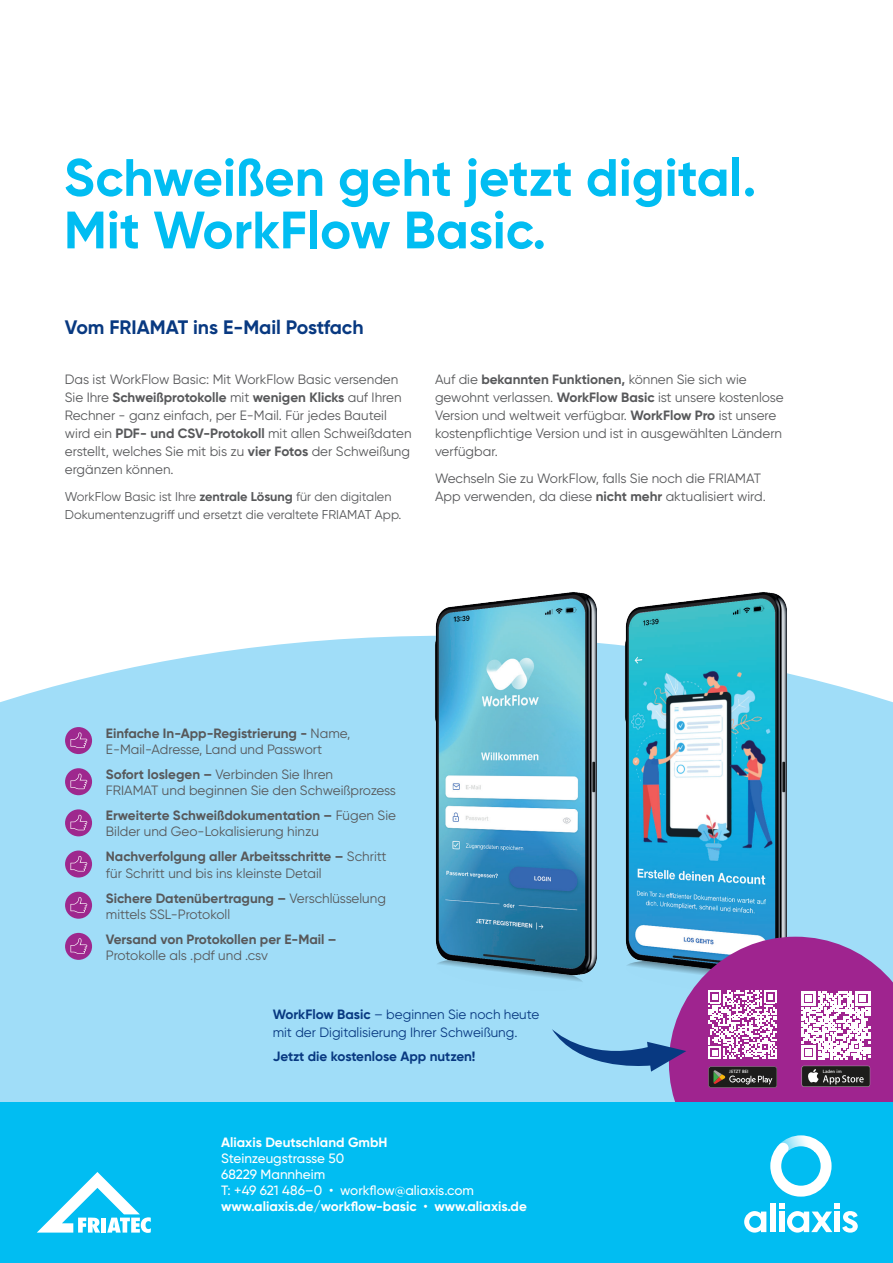
<style>
.page{position:relative;width:893px;height:1263px;background:#fff}
.page>*{position:absolute;margin:0;border:0;box-sizing:border-box;transform-origin:0 0}
.t1{font:700 52.5px "Gilroy";color:#01bdf2}
.Fließetxt_Blocksatz{font:700 19.5px "Gilroy";color:#083981}
.Fließetxt_Blocksatz-2{font:13.5px/18px "Gilroy";color:#57585a}
.Site_address_white{font:700 13.5px/16.2px "Gilroy";color:#fff}
._14pt_subheading{font:13.5px/18px "Gilroy";color:#083981}
.t2{font:700 13.5px/16.2px "Gilroy";color:#57585a}
.Site_address_white-2{font:500 13.5px "Gilroy";color:#fff}
._14pt_subheading-2{font:700 13.5px "Gilroy";letter-spacing:-.01em;color:#083981}
.Fließetxt_Blocksatz-3{font:12.75px/18px "Gilroy";color:#57585a}
.t3{font:4.65px "Segoe UI Variable";color:#fff}
.t4{font:4.5px "Segoe UI Variable";color:#fff}
.s1{font-weight:700}
.s2{font-weight:400}
.s3{font-weight:500}
</style>
<div class="page">
<div style="left:0;top:636px;width:893px;height:467px;background:#a0ddf8"></div>
<div style="left:65px;top:727px;width:27px;height:27px;background:#9e288e;border-radius:50%"></div>
<svg style="left:70px;top:732px;width:17px;height:16px"></svg>
<div style="left:65px;top:933px;width:27px;height:27px;background:#9e288e;border-radius:50%"></div>
<svg style="left:70px;top:938px;width:17px;height:16px"></svg>
<div style="left:65px;top:768px;width:27px;height:27px;background:#9e288e;border-radius:50%"></div>
<svg style="left:70px;top:774px;width:17px;height:15px"></svg>
<div style="left:65px;top:809px;width:27px;height:27px;background:#9e288e;border-radius:50%"></div>
<svg style="left:70px;top:815px;width:17px;height:15px"></svg>
<div style="left:65px;top:850px;width:27px;height:27px;background:#9e288e;border-radius:50%"></div>
<svg style="left:70px;top:856px;width:17px;height:15px"></svg>
<div style="left:65px;top:892px;width:27px;height:27px;background:#9e288e;border-radius:50%"></div>
<svg style="left:70px;top:897px;width:17px;height:16px"></svg>
<img style="left:435px;top:592px;width:162px;height:364px">
<img style="left:625px;top:592px;width:162px;height:364px">
<svg style="left:669px;top:937px;width:224px;height:166px;background:#a147a1"></svg>
<svg style="left:801px;top:991px;width:69px;height:69px"></svg>
<div style="left:801px;top:1066px;width:69px;height:21px;background:#61605e;border-radius:2px"></div>
<div style="left:802px;top:1066px;width:68px;height:20px;background:#1d1d1b;border-radius:2px"></div>
<svg style="left:808px;top:1069px;width:56px;height:15px"></svg>
<div style="left:0;top:1103px;width:893px;height:160px;background:#01bdf2"></div>
<svg style="left:744px;top:1135px;width:114px;height:97px"></svg>
<svg style="left:37px;top:1172px;width:114px;height:61px"></svg>
<svg style="left:434px;top:956px;width:343px;height:132px;background:#93a7ce"></svg>
<p class="t1" style="left:64px;top:145px;width:694px">Schweißen geht jetzt digital.</p>
<p class="t1" style="left:64px;top:197px;width:484px">Mit WorkFlow Basic.</p>
<p class="Fließetxt_Blocksatz" style="left:65px;top:315px;width:300px">Vom FRIAMAT ins E-Mail Postfach</p>
<p class="Fließetxt_Blocksatz-2" style="left:65px;top:370px;width:348px">Das ist WorkFlow Basic: Mit WorkFlow Basic versenden Sie Ihre <span class="s1">Schweißprotokolle</span> mit <span class="s1">wenigen Klicks</span> auf Ihren Rechner - ganz einfach, per E-Mail. Für jedes Bauteil wird ein <span class="s1">PDF- und CSV-Protokoll</span> mit allen Schweißdaten erstellt, welches Sie mit bis zu <span class="s1">vier Fotos</span> der Schweißung ergänzen können.</p>
<p class="Fließetxt_Blocksatz-3" style="left:65px;top:487px;width:338px">WorkFlow Basic ist Ihre <span class="s1">zentrale Lösung</span> für den digitalen<br>Dokumentenzugriff und ersetzt die veraltete FRIAMAT App.</p>
<p class="Fließetxt_Blocksatz-2" style="left:435px;top:370px;width:350px">Auf die <span class="s1">bekannten Funktionen,</span> können Sie sich wie gewohnt verlassen. <span class="s1">WorkFlow Basic</span> ist unsere kostenlose Version und weltweit verfügbar. <span class="s1">WorkFlow Pro</span> ist unsere kostenpflichtige Version und ist in ausgewählten Ländern verfügbar.</p>
<p class="Fließetxt_Blocksatz-2" style="left:435px;top:469px;width:332px">Wechseln Sie zu WorkFlow, falls Sie noch die FRIAMAT<br>App verwenden, da diese <span class="s1">nicht mehr</span> aktualisiert wird.</p>
<p class="Fließetxt_Blocksatz-2" style="left:106px;top:725px;width:246px;line-height:16.2px"><span class="s1">Einfache In-App-Registrierung -</span> Name,<br>E-Mail-Adresse, Land und Passwort</p>
<p class="Fließetxt_Blocksatz-2" style="left:106px;top:766px;width:292px;line-height:16.2px"><span class="s1">Sofort loslegen –</span> Verbinden Sie Ihren<br>FRIAMAT und beginnen Sie den Schweißprozess</p>
<p class="Fließetxt_Blocksatz-2" style="left:106px;top:807px;width:292px;line-height:16.2px"><span class="s1">Erweiterte Schweißdokumentation –</span> Fügen Sie<br>Bilder und Geo-Lokalisierung hinzu</p>
<p class="Fließetxt_Blocksatz-2" style="left:106px;top:848px;width:282px;line-height:16.2px"><span class="s1">Nachverfolgung aller Arbeitsschritte –</span> Schritt für Schritt und bis ins kleinste Detail</p>
<p class="Fließetxt_Blocksatz-2" style="left:106px;top:889px;width:282px;line-height:16.2px"><span class="s1">Sichere Datenübertragung –</span> Verschlüsselung mittels SSL-Protokoll</p>
<p class="t2" style="left:106px;top:931px;width:232px">Versand von Protokollen per E-Mail –<br><span class="s2">Protokolle als .pdf und .csv</span></p>
<p class="_14pt_subheading" style="left:273px;top:1005px;width:268px"><span class="s1">WorkFlow Basic</span> – beginnen Sie noch heute mit der Digitalisierung Ihrer Schweißung.</p>
<p class="_14pt_subheading-2" style="left:273px;top:1047px;width:204px">Jetzt die kostenlose App nutzen!</p>
<p class="Site_address_white" style="left:221px;top:1134px;width:168px">Aliaxis Deutschland GmbH</p>
<p class="Site_address_white-2" style="left:221px;top:1150px;width:124px">Steinzeugstrasse 50</p>
<p class="Site_address_white-2" style="left:221px;top:1166px;width:106px">68229 Mannheim</p>
<p class="Site_address_white" style="left:221px;top:1182px;width:307px"><span class="s3">T: +49 621 486–0 • workflow@aliaxis.com </span>www.aliaxis.de/workflow-basic <span class="s3">•</span> www.aliaxis.de</p>
<p class="t4" style="left:729px;top:1068px;width:21px">JETZT BEI</p>
<p class="t3" style="left:823px;top:1068px;width:20px">Laden im</p>
</div>
